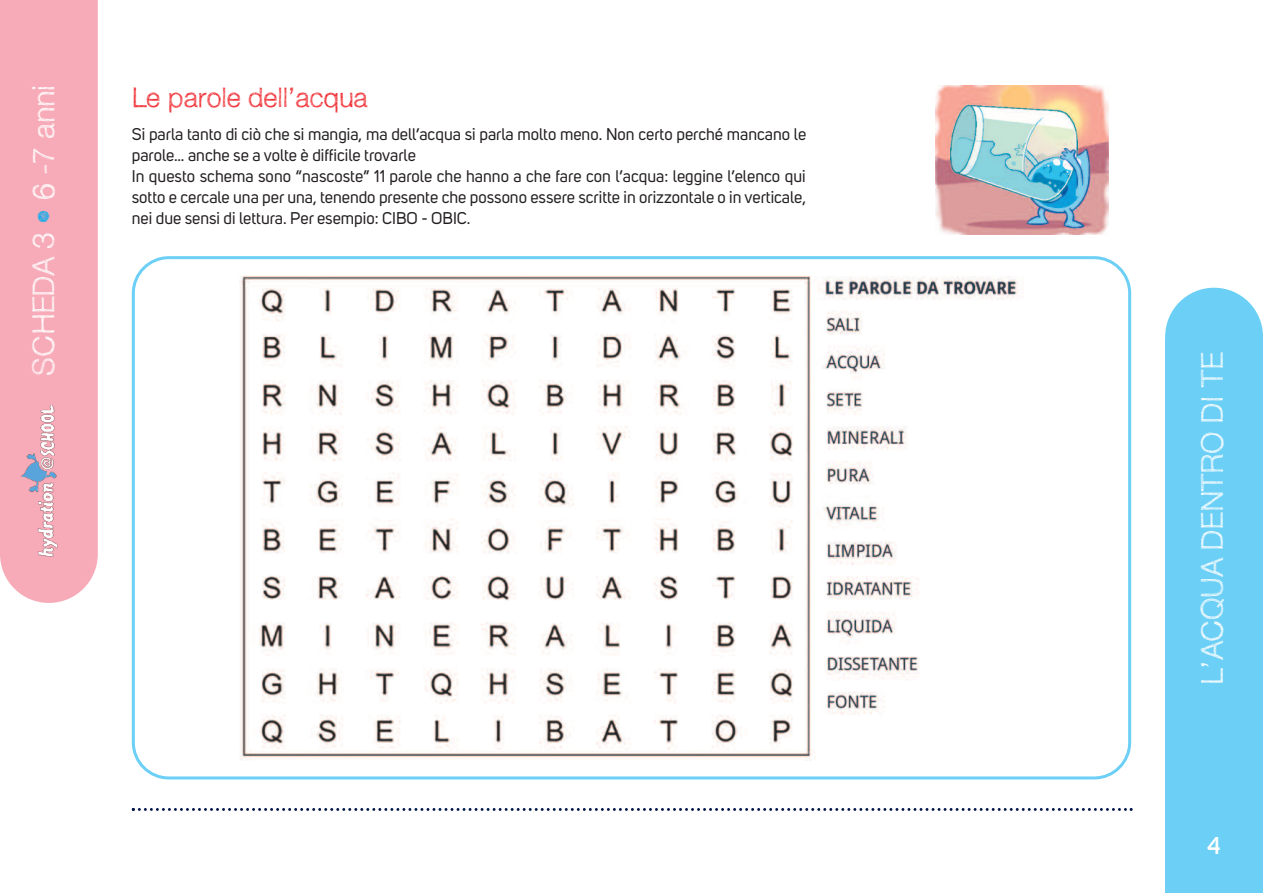
<style>
.page{position:relative;width:1263px;height:893px;background:#fff}
.page>*{position:absolute;margin:0;border:0;box-sizing:border-box;transform-origin:0 0}
.t1{font:300 30px "Sketchetik";color:#fff}
.t2{font:300 27px "Sketchetik";color:#ee1d23}
.t3{font:600 24px "Uni Sans";color:#fff}
.t4{font:16.8px/21px "Uni Sans";color:#231f20}
.s1{color:#00aeef}
</style>
<div class="page">
<svg style="left:132px;top:808px;width:1001px;height:3px"></svg>
<div style="left:1165px;top:295px;width:98px;height:598px;background:#6bcff6"></div>
<div style="left:0;top:0;width:98px;height:603px;background:#f7abb8"></div>
<img style="left:12px;top:390px;width:59px;height:179px">
<svg style="left:132px;top:256px;width:999px;height:523px"></svg>
<img style="left:935px;top:86px;width:174px;height:149px">
<h1 class="t1" style="left:26px;top:376px;width:292px;rotate:-90deg">SCHEDA 3 <span class="s1">•</span> 6 -7 anni</h1>
<h2 class="t2" style="left:132px;top:81px;width:237px">Le parole dell’acqua</h2>
<p class="t4" style="left:132px;top:123px;width:676px">Si parla tanto di ciò che si mangia, ma dell’acqua si parla molto meno. Non certo perché mancano le parole… anche se a volte è difficile trovarle<br>In questo schema sono “nascoste” 11 parole che hanno a che fare con l’acqua: leggine l’elenco qui sotto e cercale una per una, tenendo presente che possono essere scritte in orizzontale o in verticale, nei due sensi di lettura. Per esempio: CIBO - OBIC.</p>
<h1 class="t1" style="left:1195px;top:685px;width:334px;rotate:-90deg">L’ACQUA DENTRO DI TE</h1>
<h3 class="t3" style="left:1207px;top:828px;width:15px">4</h3>
</div>
